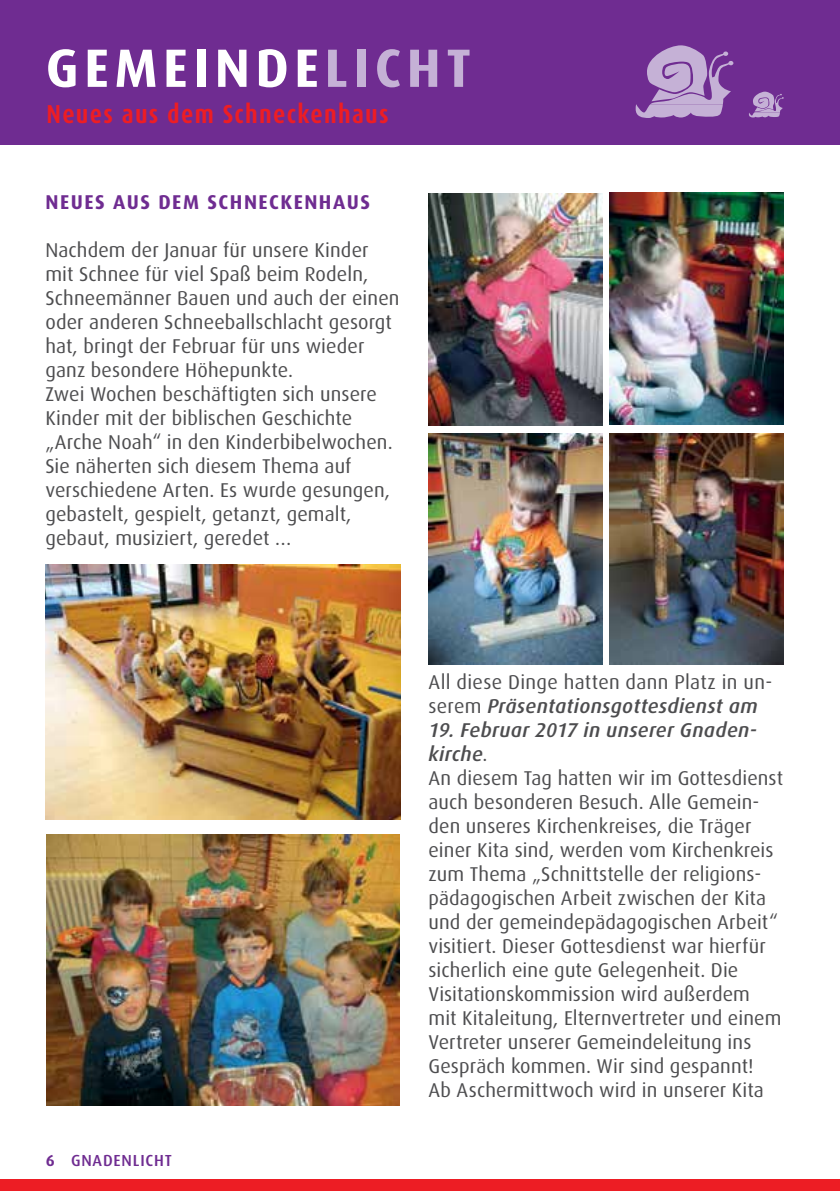
<style>
.page{position:relative;width:840px;height:1191px;background:#fff}
.page>*{position:absolute;margin:0;border:0;box-sizing:border-box;transform-origin:0 0}
.t1{font:700 54px "Dax";letter-spacing:.1em;color:#fff}
.t2{font:700 26px "Dax Condensed";letter-spacing:.05em;color:#ed1d24}
.t3{font:20px/24px "Dax";letter-spacing:.005em;color:#4d4d4f}
.t4{font:700 20px "Dax";letter-spacing:.075em;color:#6f2c91}
.t5{font:500 16px "Dax";letter-spacing:.05em;color:#6f2c91}
.s1{color:#c5b1d6}
.s2{font-weight:700}
.s3{font-weight:500;font-style:italic}
</style>
<div class="page">
<div style="left:0;top:0;width:839px;height:145px;background:#6f2c91"></div>
<div style="left:0;top:1179px;width:839px;height:12px;background:#ed1d24"></div>
<svg style="left:635px;top:45px;width:98px;height:73px"></svg>
<svg style="left:749px;top:92px;width:34px;height:25px"></svg>
<img style="left:45px;top:564px;width:355px;height:255px">
<img style="left:47px;top:834px;width:352px;height:271px">
<img style="left:428px;top:194px;width:174px;height:231px">
<img style="left:609px;top:193px;width:173px;height:232px">
<img style="left:428px;top:433px;width:174px;height:232px">
<img style="left:609px;top:433px;width:174px;height:232px">
<h1 class="t1" style="left:46px;top:38px;width:426px">GEMEINDE<span class="s1">LICHT</span></h1>
<h2 class="t2" style="left:46px;top:99px;width:343px">Neues aus dem Schneckenhaus</h2>
<p class="t4" style="left:45px;top:190px;width:324px">NEUES AUS DEM SCHNECKENHAUS</p>
<p class="t3" style="left:45px;top:238px;width:355px">Nachdem der Januar für unsere Kinder mit Schnee für viel Spaß beim Rodeln, Schneemänner Bauen und auch der einen oder anderen Schneeballschlacht gesorgt hat, bringt der Februar für uns wieder ganz besondere Höhepunkte.<br>Zwei Wochen beschäftigten sich unsere Kinder mit der biblischen Geschichte „Arche Noah“ in den Kinderbibelwochen.<br>Sie näherten sich diesem Thema auf verschiedene Arten. Es wurde gesungen, gebastelt, gespielt, getanzt, gemalt, gebaut, musiziert, geredet …</p>
<p class="t5" style="left:46px;top:1151px;width:127px"><span class="s2">6</span> GNADENLICHT</p>
<p class="t3" style="left:428px;top:670px;width:345px">All diese Dinge hatten dann Platz in un&shy;serem <span class="s3">Präsentationsgottesdienst am</span></p>
<p class="t3" style="left:428px;top:718px;width:356px"><span class="s3">19. Februar 2017 in unserer Gnaden&shy;kirche</span>.<br>An diesem Tag hatten wir im Gottesdienst auch besonderen Besuch. Alle Gemein&shy;den unseres Kirchenkreises, die Träger einer Kita sind, werden vom Kirchenkreis zum Thema „Schnittstelle der religions&shy;pädagogischen Arbeit zwischen der Kita und der gemeindepädagogischen Arbeit“ visitiert. Dieser Gottesdienst war hierfür sicherlich eine gute Gelegenheit. Die Visitationskommission wird außerdem<br>mit Kitaleitung, Elternvertreter und einem Vertreter unserer Gemeindeleitung ins Gespräch kommen. Wir sind gespannt!<br>Ab Aschermittwoch wird in unserer Kita</p>
</div>
